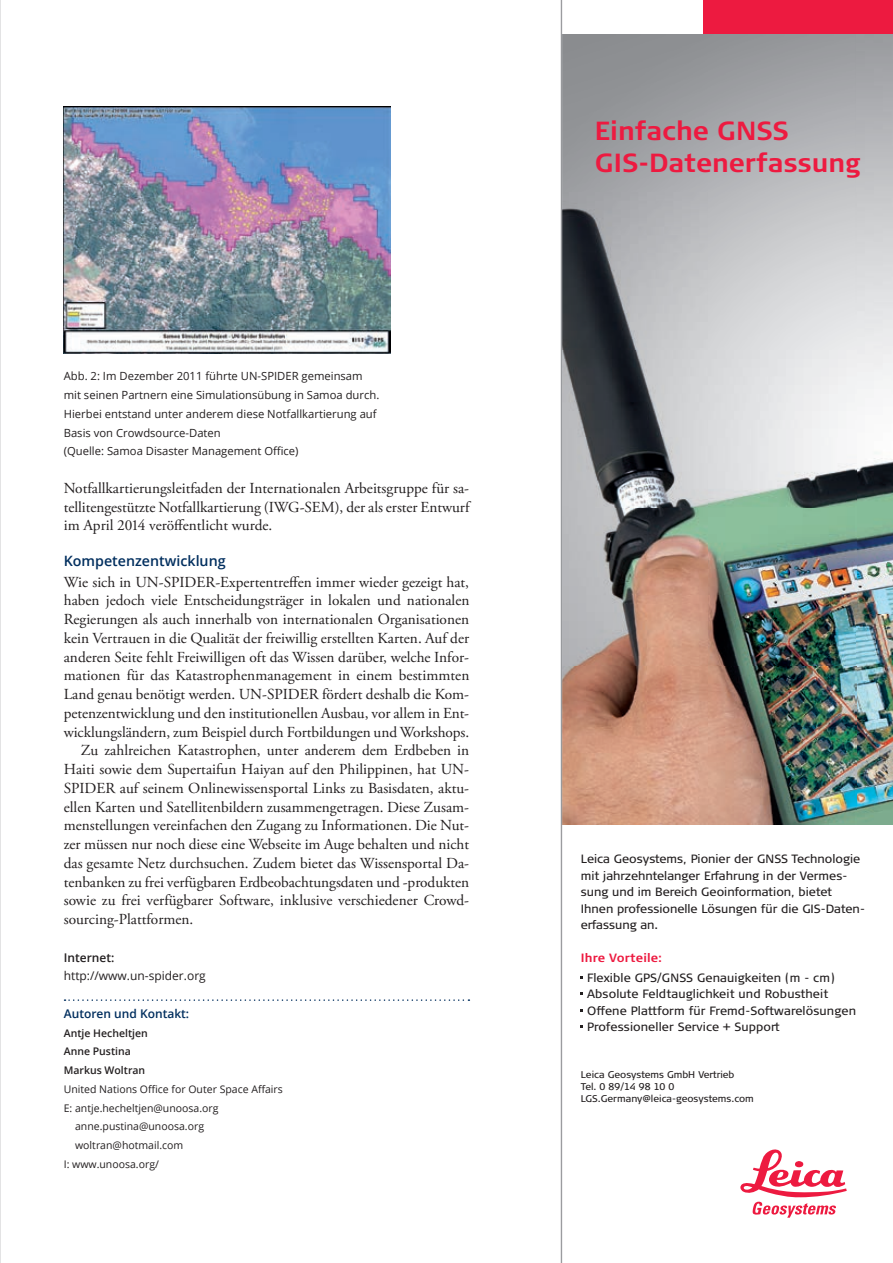
<style>
.page{position:relative;width:893px;height:1263px;background:#fff}
.page>*{position:absolute;margin:0;border:0;box-sizing:border-box;transform-origin:0 0}
.t1{font:700 26.1px/31.3px "Signa Column";color:#ed1a40}
.t2{font:15.3px/18.8px "Adobe Garamond Pro";color:#231f20;text-align:justify}
.t3{font:600 14.25px "Open Sans";color:#002e5e}
.t4{font:12px/16.5px "Signa Column";color:#231f20}
.t5{font:12px "Open Sans";color:#231f20}
.t6{font:600 12px "Open Sans";color:#002e5e}
.t7{font:700 12px "Signa Column";letter-spacing:.01em;color:#ed1a40}
.t8{font:600 12px "Open Sans";color:#231f20}
.t9{font:11.25px/18.8px "Open Sans";color:#231f20}
.t10{font:10.5px "Open Sans";color:#231f20}
.t11{font:600 10.5px/18.8px "Open Sans";color:#231f20}
.t12{font:9.75px/12px "Signa Column";color:#231f20}
</style>
<div class="page">
<hr style="left:0;top:0;width:1px;height:1263px;background:#c7c8ca">
<svg style="left:65px;top:999px;width:404px;height:2px"></svg>
<img style="left:64px;top:106px;width:327px;height:247px">
<img style="left:561px;top:0;width:332px;height:1263px">
<p class="t9" style="left:64px;top:367px;width:317px">Abb. 2: Im Dezember 2011 führte UN-SPIDER gemeinsam mit seinen Partnern eine Simulationsübung in Samoa durch.<br>Hierbei entstand unter anderem diese Notfallkartierung auf Basis von Crowdsource-Daten<br>(Quelle: Samoa Disaster Management Office)</p>
<p class="t2" style="left:64px;top:479px;width:407px">Notfallkartierungsleitfaden der Internationalen Arbeitsgruppe für sa&shy;tellitengestützte Notfallkartierung (IWG-SEM), der als erster Entwurf im April 2014 veröffentlicht wurde.</p>
<p class="t3" style="left:64px;top:551px;width:163px">Kompetenzentwicklung</p>
<p class="t2" style="left:64px;top:573px;width:407px">Wie sich in UN-SPIDER-Expertentreffen immer wieder gezeigt hat,</p>
<p class="t2" style="left:64px;top:592px;width:407px">haben jedoch viele Entscheidungsträger in lokalen und nationalen</p>
<p class="t2" style="left:64px;top:610px;width:407px">Regierungen als auch innerhalb von internationalen Organisationen</p>
<p class="t2" style="left:64px;top:629px;width:407px">kein Vertrauen in die Qualität der freiwillig erstellten Karten. Auf der</p>
<p class="t2" style="left:64px;top:648px;width:407px">anderen Seite fehlt Freiwilligen oft das Wissen darüber, welche Infor-</p>
<p class="t2" style="left:64px;top:667px;width:407px">mationen für das Katastrophenmanagement in einem bestimmten</p>
<p class="t2" style="left:64px;top:685px;width:407px">Land genau benötigt werden. UN-SPIDER fördert deshalb die Kom-</p>
<p class="t2" style="left:64px;top:704px;width:407px">petenzentwicklung und den institutionellen Ausbau, vor allem in Ent-</p>
<p class="t2" style="left:64px;top:723px;width:407px">wicklungsländern, zum Beispiel durch Fortbildungen und Workshops.</p>
<p class="t2" style="left:81px;top:742px;width:390px">Zu zahlreichen Katastrophen, unter anderem dem Erdbeben in</p>
<p class="t2" style="left:64px;top:760px;width:407px">Haiti sowie dem Supertaifun Haiyan auf den Philippinen, hat UN-</p>
<p class="t2" style="left:64px;top:779px;width:407px">SPIDER auf seinem Onlinewissensportal Links zu Basisdaten, aktu-</p>
<p class="t2" style="left:64px;top:798px;width:407px">ellen Karten und Satellitenbildern zusammengetragen. Diese Zusam-</p>
<p class="t2" style="left:64px;top:817px;width:407px">menstellungen vereinfachen den Zugang zu Informationen. Die Nut-</p>
<p class="t2" style="left:64px;top:835px;width:407px">zer müssen nur noch diese eine Webseite im Auge behalten und nicht</p>
<p class="t2" style="left:64px;top:854px;width:407px">das gesamte Netz durchsuchen. Zudem bietet das Wissensportal Da-</p>
<p class="t2" style="left:64px;top:873px;width:407px">tenbanken zu frei verfügbaren Erdbeobachtungsdaten und -produkten</p>
<p class="t2" style="left:64px;top:892px;width:407px">sowie zu frei verfügbarer Software, inklusive verschiedener Crowd-</p>
<p class="t2" style="left:64px;top:910px;width:131px">sourcing-Plattformen.</p>
<p class="t8" style="left:64px;top:949px;width:52px">Internet:</p>
<p class="t5" style="left:64px;top:968px;width:144px">http://www.un-spider.org</p>
<p class="t6" style="left:64px;top:1005px;width:127px">Autoren und Kontakt:</p>
<p class="t11" style="left:64px;top:1023px;width:85px">Antje Hecheltjen<br>Anne Pustina<br>Markus Woltran</p>
<p class="t10" style="left:64px;top:1082px;width:221px">United Nations Office for Outer Space Affairs</p>
<p class="t10" style="left:64px;top:1101px;width:156px">E: antje.hecheltjen@unoosa.org</p>
<p class="t10" style="left:75px;top:1119px;width:130px">anne.pustina@unoosa.org</p>
<p class="t10" style="left:75px;top:1138px;width:110px">woltran@hotmail.com</p>
<p class="t10" style="left:64px;top:1157px;width:97px">I: www.unoosa.org/</p>
<h1 class="t1" style="left:595px;top:115px;width:267px">Einfache GNSS<br>GIS-Datenerfassung</h1>
<p class="t4" style="left:581px;top:851px;width:285px">Leica Geosystems, Pionier der GNSS Technologie mit jahrzehntelanger Erfahrung in der Vermes&shy;sung und im Bereich Geoinformation, bietet Ihnen professionelle Lösungen für die GIS-Daten&shy;erfassung an.</p>
<p class="t7" style="left:581px;top:951px;width:83px">Ihre Vorteile:</p>
<p class="t4" style="left:587px;top:969px;width:271px">Flexible GPS/GNSS Genauigkeiten (m - cm)<br>Absolute Feldtauglichkeit und Robustheit Offene Plattform für Fremd-Softwarelösungen Professioneller Service + Support</p>
<p class="t12" style="left:581px;top:1069px;width:174px">Leica Geosystems GmbH Vertrieb<br>Tel. 0 89/14 98 10 0<br>LGS.Germany@leica-geosystems.com</p>
</div>
